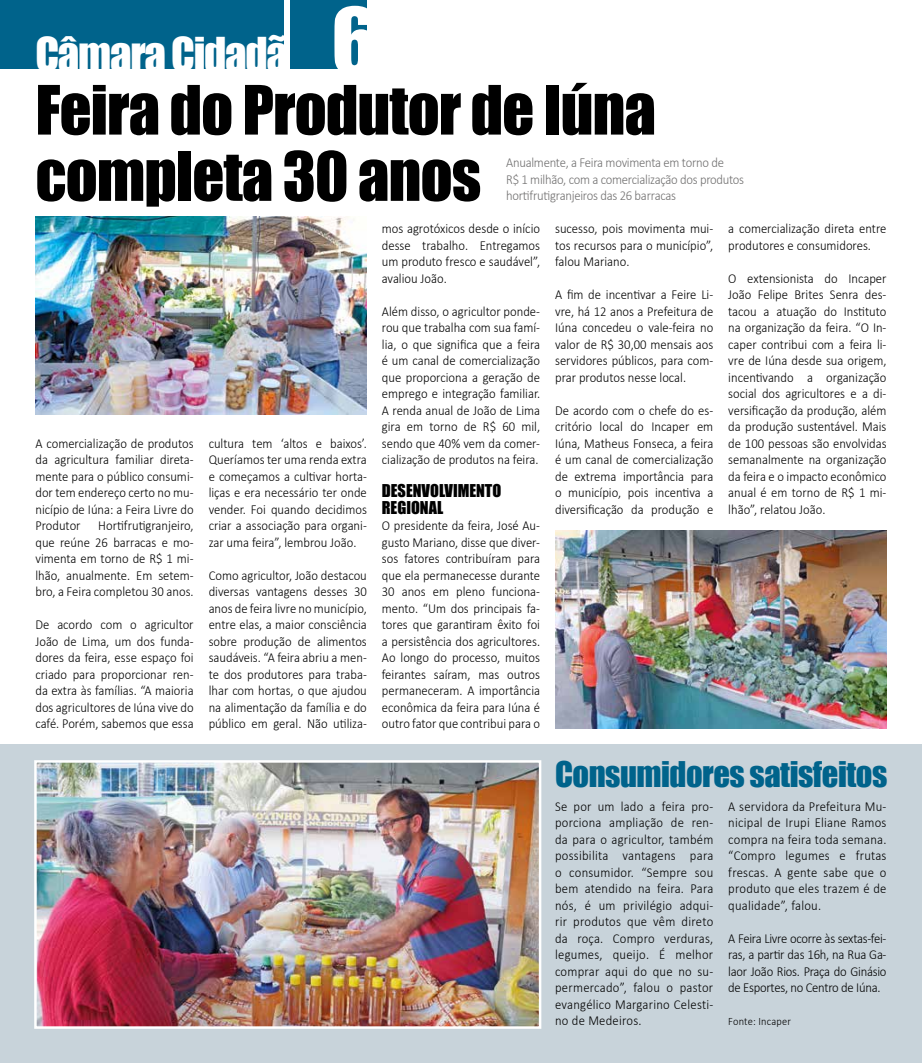
<style>
.page{position:relative;width:922px;height:1063px;background:#fff}
.page>*{position:absolute;margin:0;border:0;box-sizing:border-box;transform-origin:0 0}
.t1{font:62.75px/66.2px "Impact";letter-spacing:-.015em;color:#000}
.t2{font:42.88px "Impact";letter-spacing:-.03em;color:#fff}
.t3{font:32.5px "Impact";letter-spacing:-.015em;color:#00638b}
.t4{font:16.25px/16.5px "Impact";color:#000}
.t5{font:300 13.75px/16.5px "Calibri";color:#000;text-align:justify;scale:.92 1}
.t6{font:300 13.75px/16.5px "Calibri";letter-spacing:-.02em;color:#706f6f;scale:.92 1}
.t7{font:300 11.25px "Calibri";letter-spacing:.02em;color:#000;scale:.92 1}
.s1{font-size:85px}
</style>
<div class="page">
<div style="left:0;top:0;width:283px;height:68px;background:#00638b"></div>
<div style="left:291px;top:0;width:76px;height:68px;background:#00638b"></div>
<div style="left:0;top:745px;width:921px;height:318px;background:#c8d3da"></div>
<img style="left:37px;top:763px;width:501px;height:263px">
<div style="left:34px;top:760px;width:507px;height:269px;border:2px solid #fff"></div>
<img style="left:35px;top:217px;width:332px;height:198px">
<img style="left:555px;top:530px;width:331px;height:198px">
<h2 class="t2" style="left:35px;top:21px;width:343px">Câmara Cidadã <span class="s1">6</span></h2>
<h1 class="t1" style="left:35px;top:75px;width:622px">Feira do Produtor de Iúna completa 30 anos</h1>
<p class="t6" style="left:506px;top:154px;width:260px">Anualmente, a Feira movimenta em torno de<br>R$ 1 milhão, com a comercialização dos produtos hortifrutigranjeiros das 26 barracas</p>
<p class="t5" style="left:35px;top:435px;width:173px">A comercialização de produtos da agricultura familiar direta&shy;mente para o público consumi&shy;dor tem endereço certo no mu&shy;nicípio de I úna: a Feira Livre do Produtor</p>
<p class="t5" style="left:35px;top:517px;width:173px;text-indent:63px">Hortifrutigranjeiro, que reúne 26 barracas e mo&shy;vimenta em torno de R$ 1 mi&shy;lhão, anualmente. Em setem&shy;bro, a Feira completou 30 anos.</p>
<p class="t5" style="left:35px;top:616px;width:173px">De acordo com o agricultor João de Lima, um dos funda&shy;dores da feira, esse espaço foi criado para proporcionar ren&shy;da extra às famílias. “A maioria dos agricultores de I úna vive do café. Porém, sabemos que essa</p>
<p class="t5" style="left:209px;top:435px;width:173px">cultura tem ‘altos e baixos’.<br>Queríamos ter uma renda extra e começamos a cultivar horta&shy;liças e era necessário ter onde vender. Foi quando decidimos criar a associação para organi&shy;zar uma feira”, lembrou João.</p>
<p class="t5" style="left:209px;top:567px;width:173px">Como agricultor, João destacou diversas vantagens desses 30 anos de feira livre no município, entre elas, a maior consciência sobre produção de alimentos saudáveis. “A feira abriu a men&shy;te dos produtores para traba&shy;lhar com hortas, o que ajudou na alimentação da família e do público em geral. Não utiliza-</p>
<p class="t5" style="left:382px;top:220px;width:173px">mos agrotóxicos desde o início desse trabalho. Entregamos um produto fresco e saudável”, avaliou João.</p>
<p class="t5" style="left:382px;top:303px;width:173px">Além disso, o agricultor ponde&shy;rou que trabalha com sua famí&shy;lia, o que significa que a feira é um canal de comercialização que proporciona a geração de emprego e integração familiar.<br>A renda anual de João de Lima gira em torno de R$ 60 mil, sendo que 40% vem da comer&shy;cialização de produtos na feira.</p>
<p class="t4" style="left:382px;top:482px;width:9px">Desen</p>
<p class="t4" style="left:382px;top:482px;width:121px;text-indent:40px">volvimento regional</p>
<p class="t5" style="left:382px;top:517px;width:173px">O presidente da feira, José Au&shy;gusto Mariano, disse que diver&shy;sos fatores contribuíram para que ela permanecesse durante 30 anos em pleno funciona&shy;mento. “Um dos principais fa&shy;tores que garantiram êxito foi a persistência dos agricultores.<br>Ao longo do processo, muitos feirantes saíram, mas outros permaneceram. A importância econômica da feira para I úna é outro fator que contribui para o</p>
<p class="t5" style="left:555px;top:220px;width:173px">sucesso, pois movimenta mui&shy;tos recursos para o município”, falou Mariano.</p>
<p class="t5" style="left:555px;top:286px;width:173px">A fim de incentivar a Feire Li&shy;vre, há 12 anos a Prefeitura de I úna concedeu o vale-feira no valor de R$ 30,00 mensais aos servidores públicos, para com&shy;prar produtos nesse local.</p>
<p class="t5" style="left:555px;top:402px;width:173px">De acordo com o chefe do es&shy;critório local do I ncaper em I úna, Matheus Fonseca, a feira é um canal de comercialização de extrema importância para o município, pois incentiva a diversificação da produção e</p>
<p class="t5" style="left:728px;top:220px;width:173px">a comercialização direta entre produtores e consumidores.</p>
<p class="t5" style="left:728px;top:270px;width:173px">O extensionista do I ncaper João Felipe Brites Senra des&shy;tacou a atuação do I nstituto na organização da feira. “O I n&shy;caper contribui com a feira li&shy;vre de I úna desde sua origem, incentivando a organização social dos agricultores e a di&shy;versificação da produção, além da produção sustentável. Mais de 100 pessoas são envolvidas semanalmente na organização da feira e o impacto econômico anual é em torno de R$ 1 mi&shy;lhão”, relatou João.</p>
<h3 class="t3" style="left:555px;top:749px;width:333px">Consumidores satisfeitos</h3>
<p class="t5" style="left:555px;top:798px;width:173px">Se por um lado a feira pro&shy;porciona ampliação de ren&shy;da para o agricultor, também possibilita vantagens para o consumidor. “Sempre sou bem atendido na feira. Para nós, é um privilégio adqui&shy;rir produtos que vêm direto da roça. Compro verduras, legumes, queijo. É melhor comprar aqui do que no su&shy;permercado”, falou o pastor evangélico Margarino Celesti&shy;no de Medeiros.</p>
<p class="t5" style="left:728px;top:798px;width:173px">A servidora da Prefeitura Mu&shy;nicipal de I rupi Eliane Ramos compra na feira toda semana. “Compro legumes e frutas frescas. A gente sabe que o produto que eles trazem é de qualidade”, falou.</p>
<p class="t5" style="left:728px;top:930px;width:173px">A Feira Livre ocorre às sextas-fei&shy;ras, a partir das 16h, na Rua Ga&shy;laor João Rios. Praça do Ginásio de Esportes, no Centro de I úna.</p>
<p class="t7" style="left:728px;top:1015px;width:70px">Fonte: I ncaper</p>
</div>
